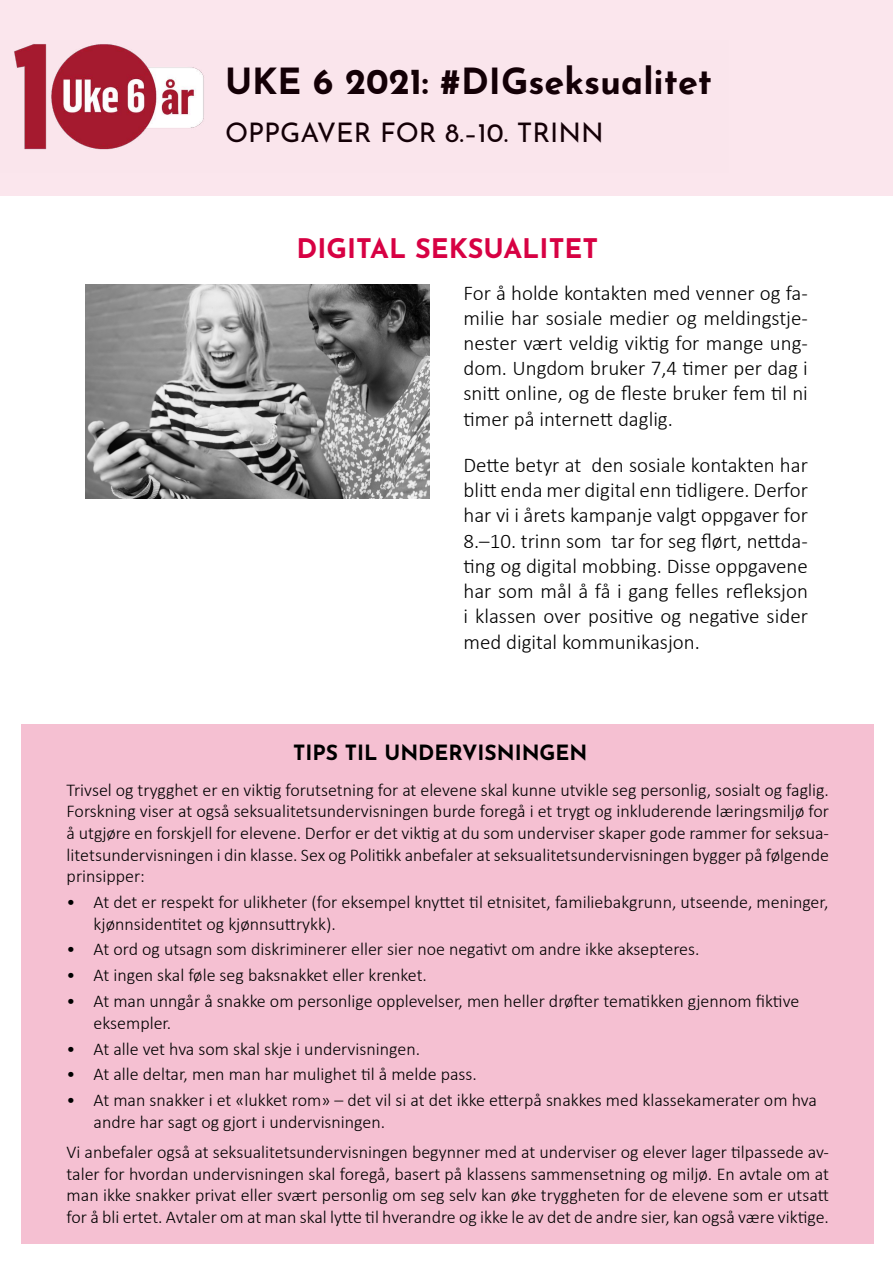
<style>
.page{position:relative;width:893px;height:1263px;background:#fff}
.page>*{position:absolute;margin:0;border:0;box-sizing:border-box;transform-origin:0 0}
.t1{font:700 36px "Josefin Sans";color:#000}
.t2{font:27px "Josefin Sans";color:#000}
.t3{font:700 27px "Josefin Sans";color:#d70143}
.t4{font:300 21px/25.2px "Calibri";color:#000;text-align:justify}
.t5{font:700 21px "Josefin Sans";color:#000}
.t6{font:300 18px/21.6px "Calibri";color:#000}
</style>
<div class="page">
<img style="left:1px;top:40px;width:727px;height:132px">
<img style="left:85px;top:285px;width:344px;height:214px">
<div style="left:22px;top:724px;width:852px;height:520px;background:#f5c0d2"></div>
<h1 class="t1" style="left:225px;top:49px;width:489px">UKE 6 2021: #DIGseksualitet</h1>
<h2 class="t2" style="left:225px;top:110px;width:380px">OPPGAVER FOR 8.–10. TRINN</h2>
<h2 class="t3" style="left:297px;top:225px;width:303px">DIGITAL SEKSUALITET</h2>
<p class="t4" style="left:463px;top:280px;width:346px">For å holde kontakten med venner og fa&shy;milie har sosiale medier og meldingstje&shy;nester vært veldig viktig for mange ung&shy;dom. Ungdom bruker 7,4 timer per dag i snitt online, og de fleste bruker fem til ni timer på internett daglig.</p>
<p class="t4" style="left:463px;top:452px;width:346px">Dette betyr at den sosiale kontakten har blitt enda mer digital enn tidligere. Derfor har vi i årets kampanje valgt oppgaver for 8.–10. trinn som tar for seg flørt, nettda&shy;ting og digital mobbing. Disse oppgavene har som mål å få i gang felles refleksjon i klassen over positive og negative sider med digital kommunikasjon.</p>
<p class="t5" style="left:293px;top:734px;width:296px">TIPS TIL UNDERVISNINGEN</p>
<p class="t6" style="left:67px;top:779px;width:764px;text-align:justify">Trivsel og trygghet er en viktig forutsetning for at elevene skal kunne utvikle seg personlig, sosialt og faglig.<br>Forskning viser at også seksualitetsundervisningen burde foregå i et trygt og inkluderende læringsmiljø for å utgjøre en forskjell for elevene. Derfor er det viktig at du som underviser skaper gode rammer for seksua&shy;litetsundervisningen i din klasse. Sex og Politikk anbefaler at seksualitetsundervisningen bygger på følgende prinsipper:</p>
<p class="t6" style="left:94px;top:891px;width:736px;text-indent:-27px">• At det er respekt for ulikheter (for eksempel knyttet til etnisitet, familiebakgrunn, utseende, meninger, kjønnsidentitet og kjønnsuttrykk).</p>
<p class="t6" style="left:67px;top:938px;width:634px">• At ord og utsagn som diskriminerer eller sier noe negativt om andre ikke aksepteres.</p>
<p class="t6" style="left:67px;top:964px;width:362px">• At ingen skal føle seg baksnakket eller krenket.</p>
<p class="t6" style="left:94px;top:990px;width:707px;text-indent:-27px">• At man unngår å snakke om personlige opplevelser, men heller drøfter tematikken gjennom fiktive eksempler.</p>
<p class="t6" style="left:67px;top:1038px;width:355px">• At alle vet hva som skal skje i undervisningen.</p>
<p class="t6" style="left:67px;top:1063px;width:412px">• At alle deltar, men man har mulighet til å melde pass.</p>
<p class="t6" style="left:94px;top:1089px;width:725px;text-indent:-27px">• At man snakker i et «lukket rom» – det vil si at det ikke etterpå snakkes med klassekamerater om hva andre har sagt og gjort i undervisningen.</p>
<p class="t6" style="left:67px;top:1141px;width:764px;text-align:justify">Vi anbefaler også at seksualitetsundervisningen begynner med at underviser og elever lager tilpassede av&shy;taler for hvordan undervisningen skal foregå, basert på klassens sammensetning og miljø. En avtale om at man ikke snakker privat eller svært personlig om seg selv kan øke tryggheten for de elevene som er utsatt for å bli ertet. Avtaler om at man skal lytte til hverandre og ikke le av det de andre sier, kan også være viktige.</p>
</div>
